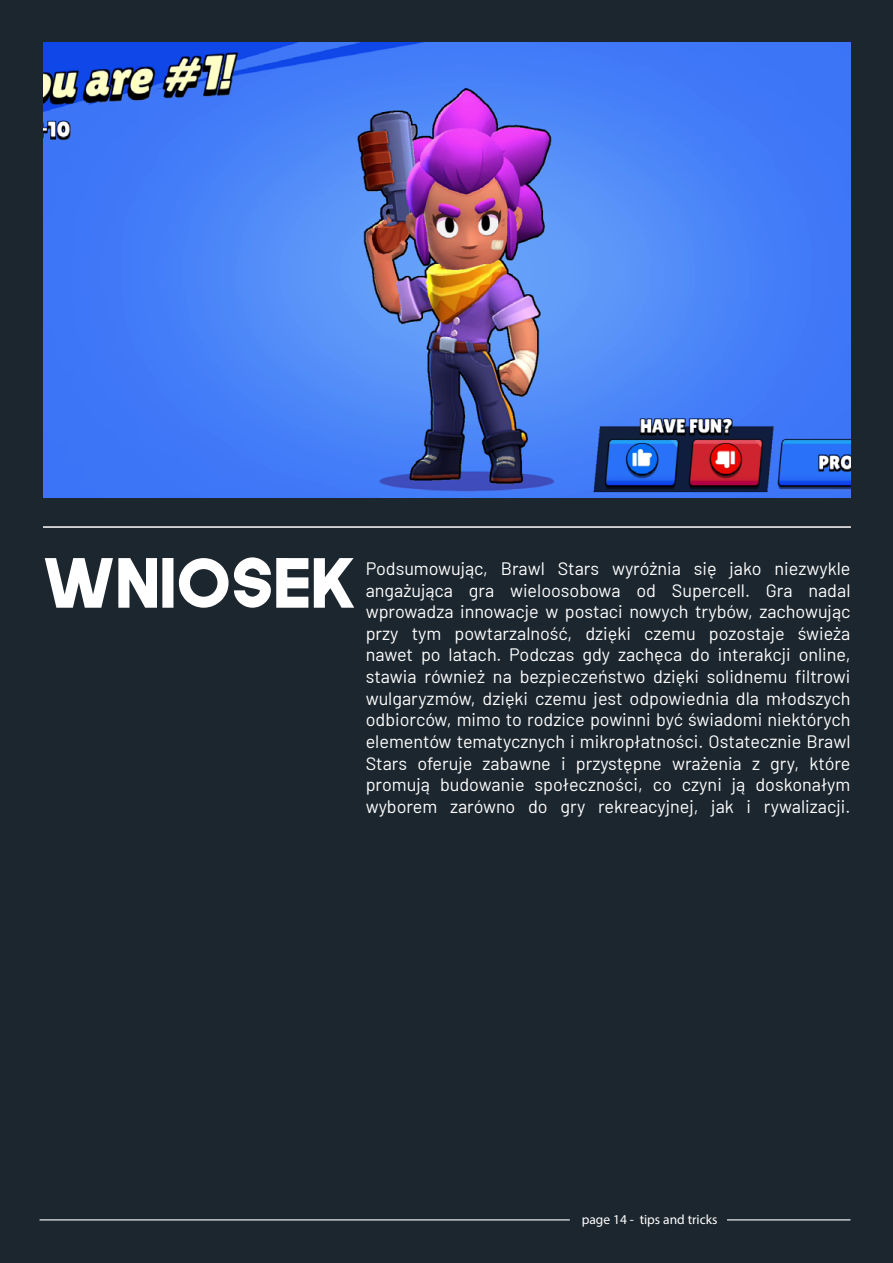
<style>
.page{position:relative;width:893px;height:1263px;background:#1c262e}
.page>*{position:absolute;margin:0;border:0;box-sizing:border-box;transform-origin:0 0}
.t1{font:67.5px "The Next Font";color:#fff}
.t2{font:18px/21.6px "Barlow";color:#fff;text-align:justify}
.t3{font:13.5px "Myriad Pro";color:#fff}
</style>
<div class="page">
<hr style="left:40px;top:1219px;width:530px;height:1px;background:#fff">
<hr style="left:727px;top:1219px;width:123px;height:1px;background:#fff">
<hr style="left:43px;top:526px;width:808px;height:2px;background:#fff">
<img style="left:43px;top:43px;width:808px;height:454px">
<h1 class="t1" style="left:42px;top:537px;width:316px">WNIOSEK</h1>
<p class="t2" style="left:366px;top:556px;width:486px">Podsumowując, Brawl Stars wyróżnia się jako niezwykle angażująca gra wieloosobowa od Supercell. Gra nadal wprowadza innowacje w postaci nowych trybów, zachowując przy tym powtarzalność, dzięki czemu pozostaje świeża nawet po latach. Podczas gdy zachęca do interakcji online, stawia również na bezpieczeństwo dzięki solidnemu filtrowi wulgaryzmów, dzięki czemu jest odpowiednia dla młodszych odbiorców, mimo to rodzice powinni być świadomi niektórych elementów tematycznych i mikropłatności. Ostatecznie Brawl Stars oferuje zabawne i przystępne wrażenia z gry, które promują budowanie społeczności, co czyni ją doskonałym wyborem zarówno do gry rekreacyjnej, jak i rywalizacji.</p>
<p class="t3" style="left:582px;top:1211px;width:137px">page 14 - tips and tricks</p>
</div>
